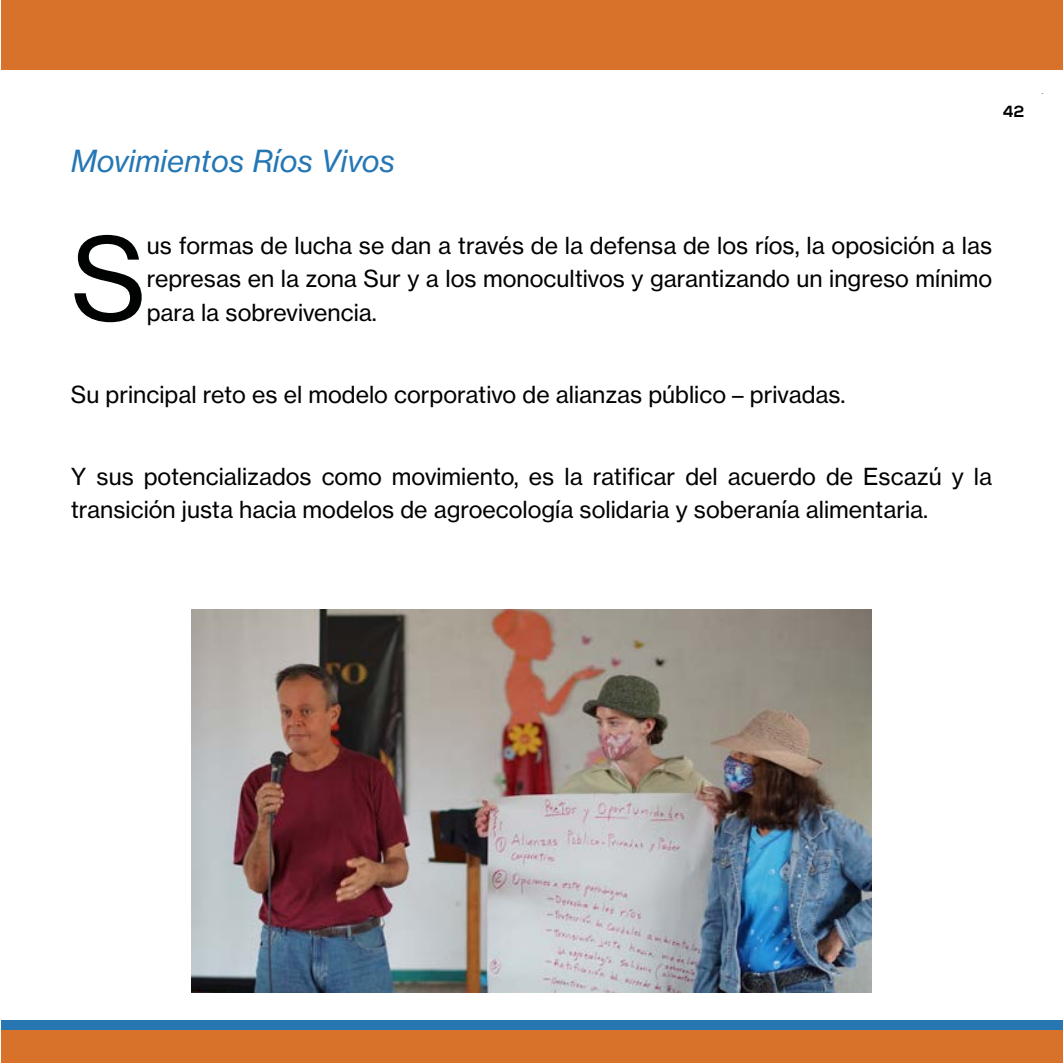
<style>
.page{position:relative;width:1063px;height:1063px;background:#fff}
.page>*{position:absolute;margin:0;border:0;box-sizing:border-box;transform-origin:0 0}
.t1{font:113px "N Haas Grotesk TX Pro 55 Rg";color:#010202}
.t2{font:30px "N Haas Grotesk TX Pro 56 It";color:#2477b4}
.t3{font:23.12px/33.4px "N Haas Grotesk TX Pro 55 Rg";color:#010202}
.t4{font:23.12px/33.4px "N Haas Grotesk TX Pro 55 Rg";color:#000;text-align:justify}
.t5{font:700 16.12px "Nexa";color:#000}
.t6{font:700 3.62px "Nexa";color:#000}
.s1{color:#010202}
</style>
<div class="page">
<div style="left:1px;top:1020px;width:1061px;height:32px;background:#2776b2"></div>
<div style="left:1px;top:1px;width:1061px;height:69px;background:#d87129"></div>
<div style="left:1px;top:1031px;width:1061px;height:32px;background:#d87129"></div>
<img style="left:191px;top:609px;width:681px;height:383px">
<p class="t2" style="left:71px;top:143px;width:326px">Movimientos Ríos Vivos</p>
<p class="t5" style="left:1003px;top:103px;width:23px">42</p>
<p class="t6" style="left:1042px;top:92px;width:3px">-</p>
<h1 class="t1" style="left:71px;top:210px;width:77px">S</h1>
<p class="t4" style="left:147px;top:229px;width:847px"><span class="s1">us formas de lucha se dan a través de la defensa de los ríos, la oposición a las represas</span> en la zona Sur y a los monocultivos y garantizando un ingreso mínimo para la sobrevivencia.</p>
<p class="t3" style="left:71px;top:378px;width:776px">Su principal reto es el modelo corporativo de alianzas público – privadas.</p>
<p class="t3" style="left:71px;top:460px;width:923px">Y sus potencializados como movimiento, es la ratificar del acuerdo de Escazú y la transición justa hacia modelos de agroecología solidaria y soberanía alimentaria.</p>
</div>
